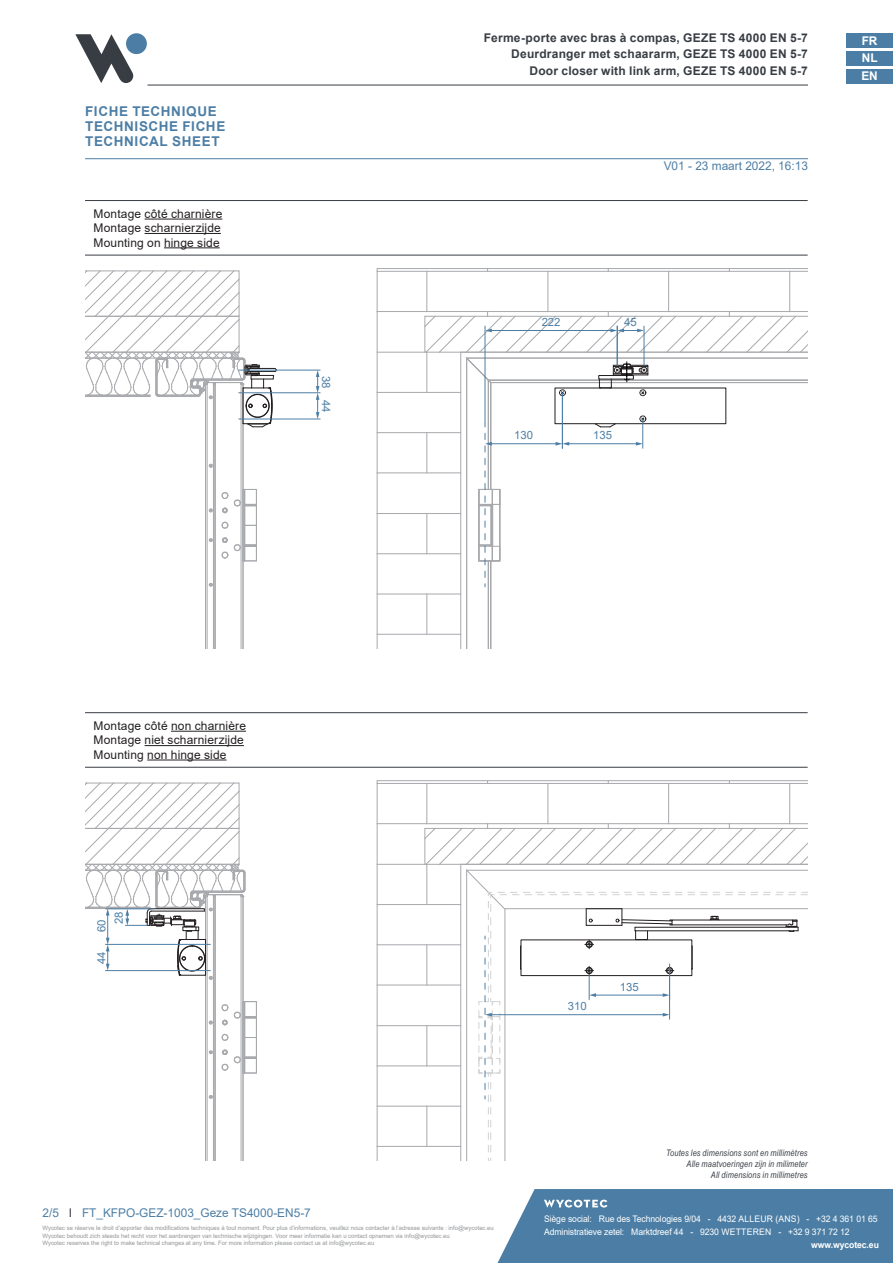
<style>
.page{position:relative;width:893px;height:1263px;background:#fff}
.page>*{position:absolute;margin:0;border:0;box-sizing:border-box;transform-origin:0 0}
.Tussentitel{font:700 13.5px/15px "Arial";letter-spacing:.05em;color:#4c7ea5}
.Lopende_tekst{font:12px "Arial";letter-spacing:.01em;color:#231f20}
.Kleine_paginatitel{font:700 12px/16.5px "Arial";letter-spacing:.02em;color:#383d44;text-align:right}
.t1{font:12px "Arial";color:#4c7ea5}
.t2{font:700 12px/17.9px "Arial";color:#fff;text-align:justify}
.t3{font:11.4px "Arial";color:#4c7ea5}
.t4{font:9px/13.5px "Arial";letter-spacing:-.01em;color:#fff;scale:.96 1}
.Hoofdtitel{font:italic 9px "Arial Narrow";letter-spacing:.02em;color:#383d44}
.t5{font:700 9px "Arial";letter-spacing:-.01em;color:#fff;scale:.96 1}
.t6{font:6px/7.2px "Arial";color:#939598}
.s1{color:#383d44}
</style>
<div class="page">
<div style="left:497px;top:1189px;width:396px;height:74px;background:#4c7ea5"></div>
<div style="left:126px;top:33px;width:21px;height:21px;background:#4c7ea5;border-radius:50%"></div>
<svg style="left:75px;top:34px;width:58px;height:49px"></svg>
<div style="left:846px;top:33px;width:47px;height:15px;background:#4c7ea5"></div>
<div style="left:846px;top:51px;width:47px;height:15px;background:#4c7ea5"></div>
<div style="left:846px;top:69px;width:47px;height:14px;background:#4c7ea5"></div>
<hr style="left:147px;top:85px;width:661px;height:1px;background:#383d44">
<hr style="left:85px;top:158px;width:723px;height:1px;background:#4c7ea5">
<svg style="left:376px;top:780px;width:432px;height:381px"></svg>
<svg style="left:424px;top:824px;width:384px;height:337px"></svg>
<svg style="left:85px;top:782px;width:172px;height:379px"></svg>
<svg style="left:376px;top:268px;width:432px;height:380px"></svg>
<svg style="left:85px;top:270px;width:192px;height:378px"></svg>
<svg style="left:424px;top:312px;width:384px;height:336px"></svg>
<hr style="left:238px;top:370px;width:82px;height:1px;background:#4c7ea5">
<hr style="left:238px;top:392px;width:82px;height:1px;background:#4c7ea5">
<hr style="left:238px;top:419px;width:82px;height:1px;background:#4c7ea5">
<svg style="left:316px;top:370px;width:3px;height:49px"></svg>
<hr style="left:85px;top:200px;width:723px;height:1px;background:#383d44">
<hr style="left:85px;top:255px;width:723px;height:1px;background:#383d44">
<hr style="left:145px;top:219px;width:77px;height:1px;background:#231f20">
<hr style="left:145px;top:233px;width:76px;height:1px;background:#231f20">
<hr style="left:164px;top:247px;width:56px;height:1px;background:#231f20">
<hr style="left:85px;top:712px;width:723px;height:1px;background:#383d44">
<hr style="left:85px;top:767px;width:723px;height:1px;background:#383d44">
<hr style="left:171px;top:731px;width:75px;height:1px;background:#231f20">
<hr style="left:145px;top:745px;width:99px;height:1px;background:#231f20">
<hr style="left:147px;top:759px;width:80px;height:1px;background:#231f20">
<p class="Tussentitel" style="left:85px;top:104px;width:142px">FICHE TECHNIQUE<br>TECHNISCHE FICHE<br>TECHNICAL SHEET</p>
<p class="Lopende_tekst" style="left:94px;top:205px;width:130px">Montage côté charnière</p>
<p class="Lopende_tekst" style="left:94px;top:220px;width:129px">Montage scharnierzijde</p>
<p class="Lopende_tekst" style="left:94px;top:234px;width:128px">Mounting on hinge side</p>
<p class="t3" style="left:334px;top:376px;width:14px;rotate:90deg">38</p>
<p class="t3" style="left:334px;top:400px;width:14px;rotate:90deg">44</p>
<p class="Lopende_tekst" style="left:94px;top:717px;width:154px">Montage côté non charnière</p>
<p class="Lopende_tekst" style="left:94px;top:732px;width:152px">Montage niet scharnierzijde</p>
<p class="Lopende_tekst" style="left:94px;top:746px;width:134px">Mounting non hinge side</p>
<p class="t3" style="left:94px;top:932px;width:14px;rotate:-90deg">60</p>
<p class="t3" style="left:94px;top:964px;width:14px;rotate:-90deg">44</p>
<p class="t3" style="left:111px;top:924px;width:14px;rotate:-90deg">28</p>
<p class="Kleine_paginatitel" style="left:484px;top:29px;width:326px">Ferme-porte avec bras à compas, GEZE TS 4000 EN 5-7<br>Deurdranger met schaararm, GEZE TS 4000 EN 5-7<br>Door closer with link arm, GEZE TS 4000 EN 5-7</p>
<h2 class="t1" style="left:664px;top:158px;width:146px">V01 - 23 maart 2022, 16:13</h2>
<h2 class="t2" style="left:861px;top:32px;width:18px">FR NL EN</h2>
<p class="t3" style="left:542px;top:314px;width:20px">222</p>
<p class="t3" style="left:624px;top:314px;width:14px">45</p>
<p class="t3" style="left:514px;top:427px;width:20px">130</p>
<p class="t3" style="left:593px;top:427px;width:20px">135</p>
<p class="t3" style="left:568px;top:998px;width:20px">310</p>
<p class="t3" style="left:620px;top:979px;width:20px">135</p>
<p class="Hoofdtitel" style="left:666px;top:1147px;width:143px">Toutes les dimensions sont en millimètres</p>
<p class="Hoofdtitel" style="left:687px;top:1158px;width:123px">Alle maatvoeringen zijn in milimeter</p>
<p class="Hoofdtitel" style="left:711px;top:1168px;width:98px">All dimensions in millimetres</p>
<h2 class="t1" style="left:43px;top:1204px;width:270px">2/5 <span class="s1">I</span> FT_KFPO-GEZ-1003_Geze TS4000-EN5-7</h2>
<p class="t6" style="left:43px;top:1224px;width:453px">Wycotec se réserve le droit d’apporter des modifications techniques à tout moment. Pour plus d’informations, veuillez nous contacter à l’adresse suivante : info@wycotec.eu<br>Wycotec behoudt zich steeds het recht voor het aanbrengen van technische wijzigingen. Voor meer informatie kan u contact opnemen via info@wycotec.eu<br>Wycotec reserves the right to make technical changes at any time. For more information please contact us at info@wycotec.eu</p>
<h3 class="t4" style="left:544px;top:1212px;width:349px">Siège social: Rue des Technologies 9/04 - 4432 ALLEUR (ANS) - +32 4 361 01 65<br>Administratieve zetel: Marktdreef 44 - 9230 WETTEREN - +32 9 371 72 12</h3>
<h3 class="t5" style="left:811px;top:1239px;width:72px">www.wycotec.eu</h3>
</div>
